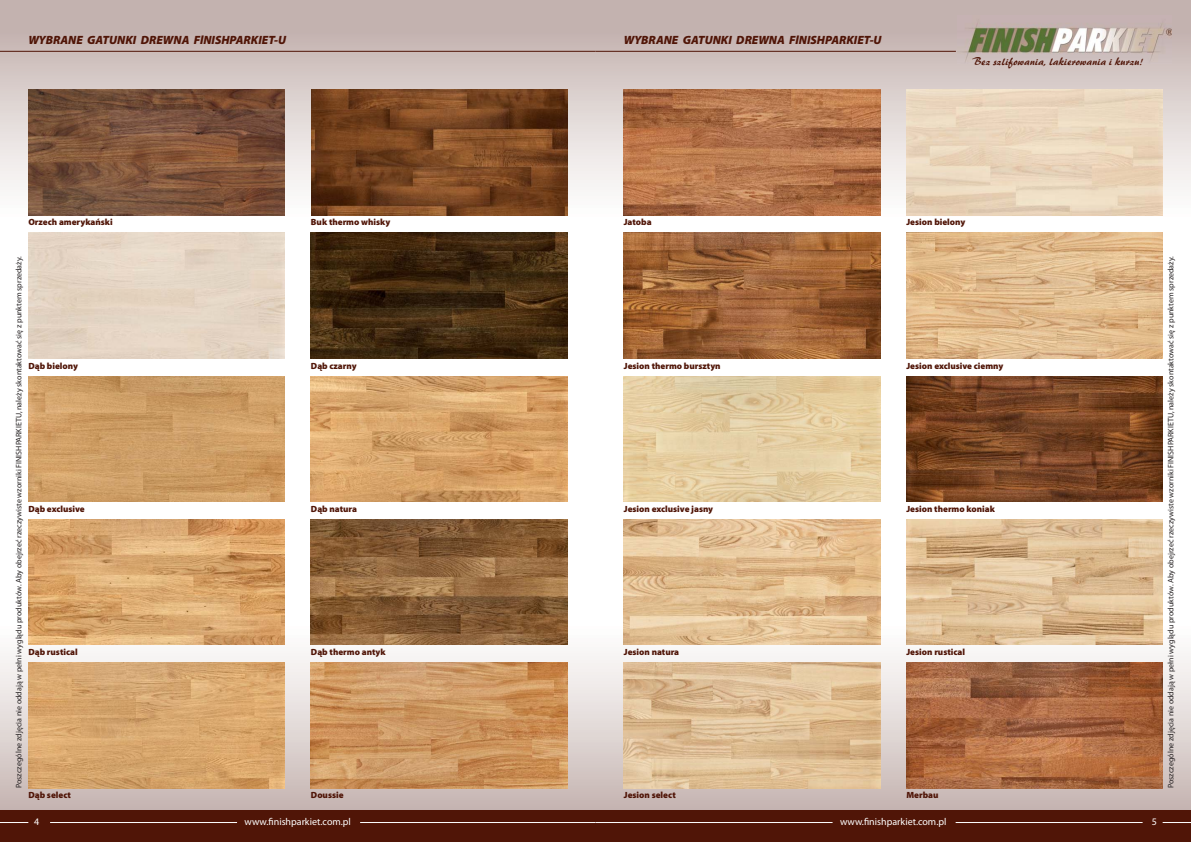
<style>
.page{position:relative;width:1191px;height:842px;background:#fff}
.page>*{position:absolute;margin:0;border:0;box-sizing:border-box;transform-origin:0 0}
.t1{font:italic 900 12px "Myriad Pro";color:#501507}
.t2{font:11px "Brush 445 PL";color:#501507}
.t3{font:10px "Myriad Pro";color:#fff}
.t4{font:900 9px "Myriad Pro";color:#501507}
.t5{font:8px "Myriad Pro";color:#231f20}
</style>
<div class="page">
<svg style="left:595px;top:619px;width:596px;height:191px"></svg>
<svg style="left:0;top:619px;width:595px;height:191px"></svg>
<div style="left:0;top:810px;width:1191px;height:32px;background:#501507"></div>
<div style="left:0;top:0;width:595px;height:223px;background:linear-gradient(to bottom,#bdaaa6,#fffefd)"></div>
<svg style="left:595px;top:0;width:596px;height:216px;background:#d1c3c0"></svg>
<img style="left:957px;top:16px;width:214px;height:48px">
<hr style="left:50px;top:822px;width:187px;height:1px;background:#fff">
<hr style="left:595px;top:822px;width:237px;height:1px;background:#fff">
<svg style="left:0;top:822px;width:28px;height:1px"></svg>
<svg style="left:1162px;top:822px;width:29px;height:1px"></svg>
<hr style="left:360px;top:822px;width:235px;height:1px;background:#fff">
<hr style="left:955px;top:822px;width:187px;height:1px;background:#fff">
<hr style="left:0;top:51px;width:595px;height:1px;background:#501507">
<hr style="left:595px;top:51px;width:361px;height:1px;background:#501507">
<img style="left:624px;top:90px;width:256px;height:126px">
<img style="left:906px;top:90px;width:256px;height:126px">
<img style="left:311px;top:233px;width:256px;height:126px">
<img style="left:624px;top:233px;width:256px;height:126px">
<img style="left:906px;top:233px;width:256px;height:126px">
<img style="left:28px;top:376px;width:256px;height:126px">
<img style="left:311px;top:376px;width:256px;height:126px">
<img style="left:624px;top:376px;width:256px;height:126px">
<img style="left:906px;top:376px;width:256px;height:126px">
<img style="left:28px;top:519px;width:256px;height:126px">
<img style="left:311px;top:519px;width:256px;height:126px">
<img style="left:624px;top:519px;width:256px;height:126px">
<img style="left:906px;top:519px;width:256px;height:126px">
<img style="left:28px;top:662px;width:256px;height:126px">
<img style="left:311px;top:662px;width:256px;height:126px">
<img style="left:624px;top:662px;width:256px;height:126px">
<img style="left:906px;top:662px;width:256px;height:126px">
<img style="left:28px;top:90px;width:256px;height:126px">
<img style="left:311px;top:90px;width:256px;height:126px">
<h1 class="t1" style="left:28px;top:36px;width:259px">WYBRANE GATUNKI DREWNA FlNISHPARKIET-U</h1>
<h1 class="t1" style="left:624px;top:36px;width:259px">WYBRANE GATUNKI DREWNA FlNISHPARKIET-U</h1>
<h2 class="t2" style="left:972px;top:57px;width:173px">Bez szlifowania, lakierowania i kurzu!</h2>
<p class="t4" style="left:28px;top:219px;width:86px">Orzech amerykański</p>
<p class="t4" style="left:311px;top:219px;width:81px">Buk thermo whisky</p>
<p class="t4" style="left:624px;top:219px;width:29px">Jatoba</p>
<p class="t4" style="left:906px;top:219px;width:60px">Jesion bielony</p>
<p class="t5" style="left:16px;top:788px;width:534px;rotate:-90deg">Poszczególne zdjęcia nie oddają w pełni wyglądu produktów. Aby obejrzeć rzeczywiste wzorniki FINISHPARKIETU, należy skontaktować się z punktem sprzedaży.</p>
<p class="t4" style="left:311px;top:362px;width:47px">Dąb czarny</p>
<p class="t4" style="left:906px;top:362px;width:98px">Jesion exclusive ciemny</p>
<p class="t4" style="left:28px;top:362px;width:51px">Dąb bielony</p>
<p class="t4" style="left:624px;top:362px;width:98px">Jesion thermo bursztyn</p>
<p class="t4" style="left:311px;top:506px;width:48px">Dąb natura</p>
<p class="t4" style="left:906px;top:506px;width:90px">Jesion thermo koniak</p>
<p class="t4" style="left:28px;top:506px;width:58px">Dąb exclusive</p>
<p class="t4" style="left:624px;top:506px;width:91px">Jesion exclusive jasny</p>
<p class="t4" style="left:311px;top:648px;width:76px">Dąb thermo antyk</p>
<p class="t4" style="left:906px;top:648px;width:60px">Jesion rustical</p>
<p class="t4" style="left:28px;top:648px;width:51px">Dąb rustical</p>
<p class="t4" style="left:624px;top:648px;width:57px">Jesion natura</p>
<p class="t4" style="left:311px;top:791px;width:34px">Doussie</p>
<p class="t4" style="left:906px;top:791px;width:34px">Merbau</p>
<p class="t4" style="left:28px;top:791px;width:44px">Dąb select</p>
<p class="t4" style="left:624px;top:791px;width:53px">Jesion select</p>
<p class="t3" style="left:34px;top:817px;width:7px">4</p>
<p class="t3" style="left:244px;top:817px;width:108px">www.finishparkiet.com.pl</p>
<p class="t3" style="left:840px;top:817px;width:108px">www.finishparkiet.com.pl</p>
<p class="t3" style="left:1151px;top:817px;width:7px">5</p>
<p class="t5" style="left:1167px;top:788px;width:534px;rotate:-90deg">Poszczególne zdjęcia nie oddają w pełni wyglądu produktów. Aby obejrzeć rzeczywiste wzorniki FINISHPARKIETU, należy skontaktować się z punktem sprzedaży.</p>
</div>
